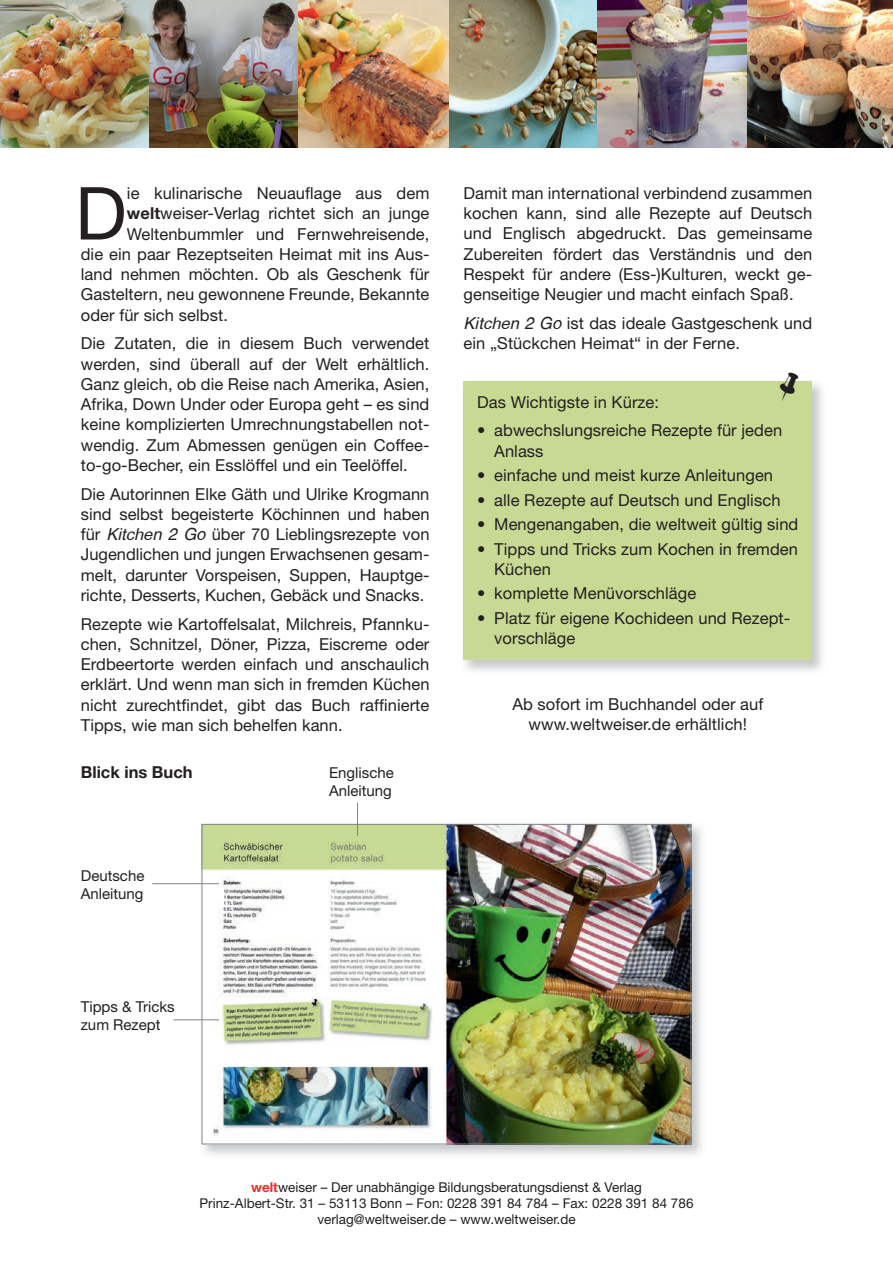
<style>
.page{position:relative;width:893px;height:1263px;background:#fff}
.page>*{position:absolute;margin:0;border:0;box-sizing:border-box;transform-origin:0 0}
.t1{font:73.2px "Helvetica Neue";color:#231f20}
.t2{font:16.5px/20.2px "Helvetica Neue";letter-spacing:.005em;color:#231f20;text-align:justify}
.t3{font:700 16.5px "Helvetica Neue";color:#231f20}
.t4{font:15px/18px "Helvetica Neue";color:#231f20}
.t5{font:13.5px/16.2px "Helvetica Neue";color:#231f20;text-align:center}
.s1{font-weight:700}
.s2{font-family:"Helvetica";font-style:italic}
.s3{font-weight:700;color:#ee2e22}
</style>
<div class="page">
<img style="left:0;top:0;width:893px;height:147px">
<div style="left:463px;top:381px;width:349px;height:279px;background:#c7d993"></div>
<img style="left:199px;top:823px;width:503px;height:332px">
<img style="left:204px;top:826px;width:485px;height:316px">
<div style="left:202px;top:824px;width:489px;height:320px;border:1px solid #808285"></div>
<hr style="left:357px;top:803px;width:1px;height:33px;background:#808285">
<hr style="left:152px;top:883px;width:67px;height:1px;background:#808285">
<hr style="left:173px;top:1019px;width:46px;height:1px;background:#808285">
<h1 class="t1" style="left:75px;top:170px;width:53px">D</h1>
<p class="t2" style="left:127px;top:183px;width:304px">ie kulinarische Neuauflage aus dem</p>
<p class="t2" style="left:127px;top:203px;width:304px"><span class="s1">welt</span>weiser-Verlag richtet sich an junge</p>
<p class="t2" style="left:127px;top:223px;width:304px">Weltenbummler und Fernwehreisende,</p>
<p class="t2" style="left:81px;top:244px;width:350px">die ein paar Rezeptseiten Heimat mit ins Aus-</p>
<p class="t2" style="left:81px;top:264px;width:350px">land nehmen möchten. Ob als Geschenk für</p>
<p class="t2" style="left:81px;top:284px;width:350px">Gasteltern, neu gewonnene Freunde, Bekannte</p>
<p class="t2" style="left:81px;top:304px;width:149px">oder für sich selbst.</p>
<p class="t2" style="left:81px;top:333px;width:350px">Die Zutaten, die in diesem Buch verwendet werden, sind überall auf der Welt erhältlich.<br>Ganz gleich, ob die Reise nach Amerika, Asien, Afrika, Down Under oder Europa geht – es sind keine komplizierten Umrechnungstabellen not&shy;wendig. Zum Abmessen genügen ein Coffee&shy;to-go-Becher, ein Esslöffel und ein Teelöffel.</p>
<p class="t2" style="left:81px;top:483px;width:350px">Die Autorinnen Elke Gäth und Ulrike Krogmann sind selbst begeisterte Köchinnen und haben für <span class="s2">Kitchen 2 Go</span> über 70 Lieblingsrezepte von Jugendlichen und jungen Erwachsenen gesam&shy;melt, darunter Vorspeisen, Suppen, Hauptge&shy;richte, Desserts, Kuchen, Gebäck und Snacks.</p>
<p class="t2" style="left:81px;top:613px;width:350px">Rezepte wie Kartoffelsalat, Milchreis, Pfannku&shy;chen, Schnitzel, Döner, Pizza, Eiscreme oder Erdbeertorte werden einfach und anschaulich erklärt. Und wenn man sich in fremden Küchen nicht zurechtfindet, gibt das Buch raffinierte Tipps, wie man sich behelfen kann.</p>
<p class="t3" style="left:81px;top:762px;width:113px">Blick ins Buch</p>
<p class="t4" style="left:81px;top:867px;width:65px">Deutsche<br>Anleitung</p>
<p class="t4" style="left:329px;top:763px;width:66px">Englische<br>Anleitung</p>
<p class="t2" style="left:463px;top:183px;width:350px">Damit man international verbindend zusammen kochen kann, sind alle Rezepte auf Deutsch und Englisch abgedruckt. Das gemeinsame Zubereiten fördert das Verständnis und den Respekt für andere (Ess-)Kulturen, weckt ge&shy;genseitige Neugier und macht einfach Spaß.</p>
<p class="t2" style="left:463px;top:313px;width:350px"><span class="s2">Kitchen 2 Go</span> ist das ideale Gastgeschenk und ein „Stückchen Heimat“ in der Ferne.</p>
<p class="t2" style="left:477px;top:391px;width:183px">Das Wichtigste in Kürze:</p>
<p class="t2" style="left:494px;top:420px;width:289px;text-indent:-17px">• abwechslungsreiche Rezepte für jeden<br>Anlass</p>
<p class="t2" style="left:477px;top:465px;width:297px">• einfache und meist kurze Anleitungen</p>
<p class="t2" style="left:477px;top:489px;width:305px">• alle Rezepte auf Deutsch und Englisch</p>
<p class="t2" style="left:477px;top:514px;width:323px">• Mengenangaben, die weltweit gültig sind</p>
<p class="t2" style="left:494px;top:538px;width:305px;text-indent:-17px">• Tipps und Tricks zum Kochen in fremden<br>Küchen</p>
<p class="t2" style="left:477px;top:583px;width:221px">• komplette Menüvorschläge</p>
<p class="t2" style="left:494px;top:608px;width:298px;text-indent:-17px">• Platz für eigene Kochideen und Rezept&shy;vorschläge</p>
<p class="t2" style="left:512px;top:694px;width:253px;text-align:center">Ab sofort im Buchhandel oder auf www.weltweiser.de erhältlich!</p>
<p class="t4" style="left:81px;top:998px;width:95px">Tipps &amp; Tricks zum Rezept</p>
<p class="t5" style="left:199px;top:1179px;width:495px"><span class="s3">welt</span>weiser – Der unabhängige Bildungsberatungsdienst &amp; Verlag<br>Prinz-Albert-Str. 31 – 53113 Bonn – Fon: 0228 391 84 784 – Fax: 0228 391 84 786 verlag@weltweiser.de – www.weltweiser.de</p>
</div>
